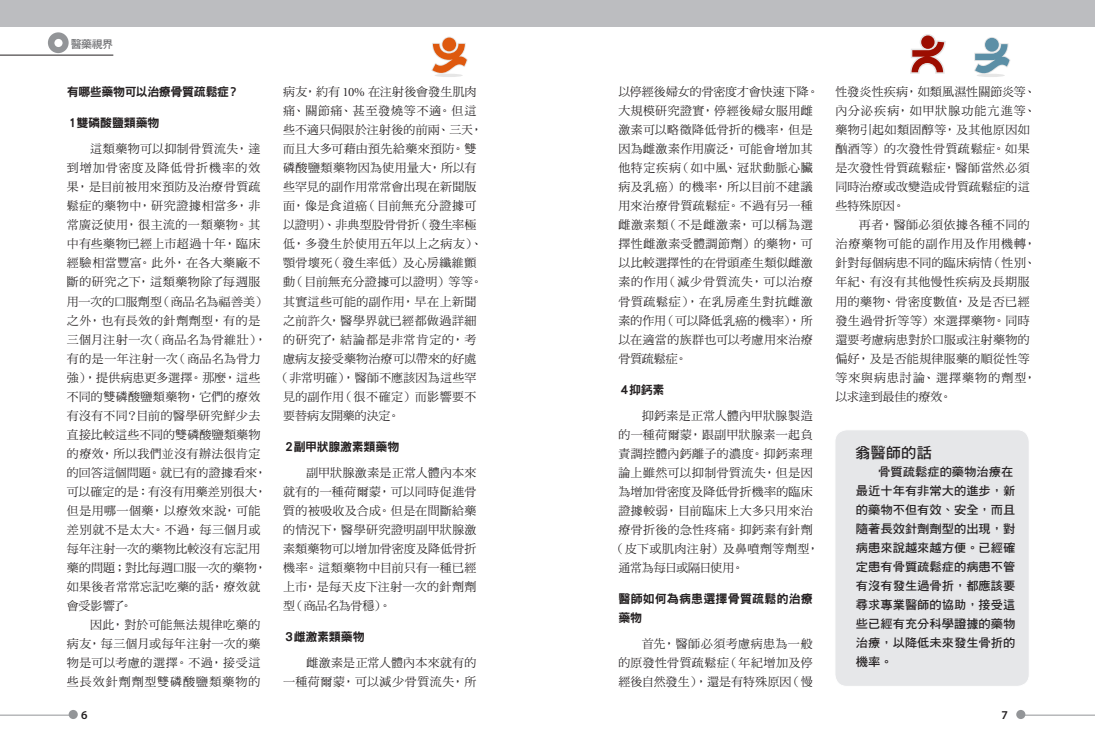
<style>
.page{position:relative;width:1095px;height:755px;background:#fff}
.page>*{position:absolute;margin:0;border:0;box-sizing:border-box;transform-origin:0 0}
.t1{font:15px "DF Hei Std W7";color:#231f20}
._5-3_內文縮1字{font:12px/19px "DF Ming Std W5";letter-spacing:.025em;color:#231f20}
.t2{font:12px/19px "DF Hei Std W7";color:#231f20}
.小標{font:12px "DF Hei Std W9";letter-spacing:-.02em;color:#231f20}
.小標-2{font:12px/19px "DF Hei Std W9";letter-spacing:.015em;color:#231f20}
._5-3_內文縮1字-2{font:12px "DF Ming Std W5";color:#231f20}
._5-3_內文縮1字-3{font:12px "DF Ming Std W5";letter-spacing:-.005em;color:#231f20}
._5-3_內文縮1字-4{font:12px "DF Ming Std W5";letter-spacing:.065em;color:#231f20}
._5-3_內文縮1字-5{font:12px "DF Ming Std W5";letter-spacing:.045em;color:#231f20}
._5-3_內文縮1字-6{font:12px "DF Ming Std W5";letter-spacing:.07em;color:#231f20}
._5-3_內文縮1字-7{font:12px "DF Ming Std W5";letter-spacing:-.025em;color:#231f20}
._5-3_內文縮1字-8{font:12px "DF Ming Std W5";letter-spacing:-.01em;color:#231f20}
.t3{font:600 12px "Myriad Pro";color:#231f20}
.t4{font:11px "DF Hei Std W7";color:#6c6d70}
.s1{font-family:"Adobe Garamond Pro";font-size:12.6px}
</style>
<div class="page">
<div style="left:69px;top:709px;width:9px;height:9px;background:#939598;border-radius:50%"></div>
<svg style="left:1015px;top:709px;width:10px;height:9px"></svg>
<hr style="left:0;top:714px;width:75px;height:1px;background:#939598">
<hr style="left:1016px;top:714px;width:78px;height:1px;background:#939598">
<div style="left:0;top:0;width:1094px;height:26px;background:#bcbdc0"></div>
<div style="left:48px;top:32px;width:21px;height:21px;background:#939598;border-radius:50%"></div>
<div style="left:54px;top:39px;width:9px;height:8px;background:#fff;border-radius:50%"></div>
<hr style="left:0;top:55px;width:113px;height:1px;background:#231f20">
<div style="left:834px;top:429px;width:194px;height:256px;background:#e6e7e9;border-radius:12px"></div>
<div style="left:834px;top:429px;width:195px;height:257px;border:1px solid #fff;border-radius:12px"></div>
<svg style="left:431px;top:37px;width:36px;height:40px"></svg>
<div style="left:442px;top:38px;width:14px;height:13px;background:#de590f;border-radius:50%"></div>
<svg style="left:974px;top:37px;width:36px;height:40px"></svg>
<svg style="left:910px;top:34px;width:35px;height:40px"></svg>
<p class="t4" style="left:71px;top:38px;width:44px">醫藥視界</p>
<p class="小標" style="left:67px;top:85px;width:174px">有哪些藥物可以治療骨質疏鬆症？</p>
<p class="小標" style="left:67px;top:116px;width:94px">１雙磷酸鹽類藥物</p>
<p class="_5-3_內文縮1字" style="left:67px;top:139px;width:201px;text-indent:23px">這類藥物可以抑制骨質流失，達到增加骨密度及降低骨折機率的效果，是目前被用來預防及治療骨質疏鬆症的藥物中，研究證據相當多，非常廣泛使用，很主流的一類藥物。其中有些藥物已經上市超過十年，臨床經驗相當豐富。此外，在各大藥廠不斷的研究之下，這類藥物除了每週服用一次的口服劑型（商品名為福善美）之外，也有長效的針劑劑型，有的是三個月注射一次（商品名為骨維壯），有的是一年注射一次（商品名為骨力強），提供病患更多選擇。那麼，這些不同的雙磷酸鹽類藥物，它們的療效有沒有不同？目前的醫學研究鮮少去直接比較這些不同的雙磷酸鹽類藥物的療效，所以我們並沒有辦法很肯定的回答這個問題。就已有的證據看來，可以確定的是：有沒有用藥差別很大，但是用哪一個藥，以療效來說，可能差別就不是太大。不過，每三個月或每年注射一次的藥物比較沒有忘記用藥的問題；對比每週口服一次的藥物，如果後者常常忘記吃藥的話，療效就會受影響了。</p>
<p class="_5-3_內文縮1字" style="left:67px;top:614px;width:195px;text-align:justify;text-indent:23px">因此，對於可能無法規律吃藥的病友，每三個月或每年注射一次的藥物是可以考慮的選擇。不過，接受這些長效針劑劑型雙磷酸鹽類藥物的</p>
<p class="_5-3_內文縮1字" style="left:283px;top:82px;width:195px">病友，約有 <span class="s1">10%</span> 在注射後會發生肌肉</p>
<p class="_5-3_內文縮1字-4" style="left:283px;top:104px;width:195px">痛、關節痛、甚至發燒等不適。但這</p>
<p class="_5-3_內文縮1字-2" style="left:283px;top:123px;width:201px">些不適只侷限於注射後的前兩、三天，</p>
<p class="_5-3_內文縮1字" style="left:283px;top:139px;width:195px">而且大多可藉由預先給藥來預防。雙</p>
<p class="_5-3_內文縮1字" style="left:283px;top:158px;width:195px">磷酸鹽類藥物因為使用量大，所以有</p>
<p class="_5-3_內文縮1字" style="left:283px;top:177px;width:195px">些罕見的副作用常常會出現在新聞版</p>
<p class="_5-3_內文縮1字-5" style="left:283px;top:199px;width:195px">面，像是食道癌（目前無充分證據可</p>
<p class="_5-3_內文縮1字-3" style="left:283px;top:218px;width:195px">以證明）、非典型股骨骨折（發生率極</p>
<p class="_5-3_內文縮1字" style="left:283px;top:234px;width:201px">低，多發生於使用五年以上之病友）、</p>
<p class="_5-3_內文縮1字" style="left:283px;top:253px;width:195px">顎骨壞死（發生率低）及心房纖維顫</p>
<p class="_5-3_內文縮1字" style="left:283px;top:272px;width:201px">動（目前無充分證據可以證明）等等。</p>
<p class="_5-3_內文縮1字" style="left:283px;top:291px;width:195px">其實這些可能的副作用，早在上新聞</p>
<p class="_5-3_內文縮1字" style="left:283px;top:310px;width:195px">之前許久，醫學界就已經都做過詳細</p>
<p class="_5-3_內文縮1字-6" style="left:283px;top:332px;width:195px">的研究了，結論都是非常肯定的，考</p>
<p class="_5-3_內文縮1字" style="left:283px;top:348px;width:195px">慮病友接受藥物治療可以帶來的好處</p>
<p class="_5-3_內文縮1字" style="left:277px;top:367px;width:201px">（非常明確），醫師不應該因為這些罕</p>
<p class="_5-3_內文縮1字" style="left:283px;top:386px;width:195px">見的副作用（很不確定）而影響要不</p>
<p class="_5-3_內文縮1字-8" style="left:283px;top:408px;width:118px">要替病友開藥的決定。</p>
<p class="小標" style="left:283px;top:439px;width:118px">２副甲狀腺激素類藥物</p>
<p class="_5-3_內文縮1字" style="left:283px;top:462px;width:195px;text-align:justify;text-indent:23px">副甲狀腺激素是正常人體內本來就有的一種荷爾蒙，可以同時促進骨質的被吸收及合成。但是在間斷給藥的情況下，醫學研究證明副甲狀腺激素類藥物可以增加骨密度及降低骨折機率。這類藥物中目前只有一種已經上市，是每天皮下注射一次的針劑劑型（商品名為骨穩）。</p>
<p class="小標" style="left:283px;top:629px;width:83px">３雌激素類藥物</p>
<p class="_5-3_內文縮1字" style="left:283px;top:652px;width:195px;text-align:right">雌激素是正常人體內本來就有的<br>一種荷爾蒙，可以減少骨質流失，所</p>
<p class="_5-3_內文縮1字" style="left:618px;top:82px;width:202px">以停經後婦女的骨密度才會快速下降。大規模研究證實，停經後婦女服用雌激素可以略微降低骨折的機率，但是因為雌激素作用廣泛，可能會增加其他特定疾病（如中風、冠狀動脈心臟病及乳癌）的機率，所以目前不建議用來治療骨質疏鬆症。不過有另一種雌激素類（不是雌激素，可以稱為選擇性雌激素受體調節劑）的藥物，可以比較選擇性的在骨頭產生類似雌激素的作用（減少骨質流失，可以治療骨質疏鬆症），在乳房產生對抗雌激素的作用（可以降低乳癌的機率），所以在適當的族群也可以考慮用來治療骨質疏鬆症。</p>
<p class="小標" style="left:618px;top:382px;width:47px">４抑鈣素</p>
<p class="_5-3_內文縮1字" style="left:641px;top:405px;width:172px">抑鈣素是正常人體內甲狀腺製造</p>
<p class="_5-3_內文縮1字" style="left:618px;top:424px;width:196px">的一種荷爾蒙，跟副甲狀腺素一起負</p>
<p class="_5-3_內文縮1字" style="left:618px;top:443px;width:196px">責調控體內鈣離子的濃度。抑鈣素理</p>
<p class="_5-3_內文縮1字" style="left:618px;top:462px;width:196px">論上雖然可以抑制骨質流失，但是因</p>
<p class="_5-3_內文縮1字" style="left:618px;top:481px;width:196px">為增加骨密度及降低骨折機率的臨床</p>
<p class="_5-3_內文縮1字" style="left:618px;top:500px;width:196px">證據較弱，目前臨床上大多只用來治</p>
<p class="_5-3_內文縮1字" style="left:618px;top:519px;width:196px">療骨折後的急性疼痛。抑鈣素有針劑</p>
<p class="_5-3_內文縮1字" style="left:612px;top:538px;width:208px">（皮下或肌肉注射）及鼻噴劑等劑型，</p>
<p class="_5-3_內文縮1字-7" style="left:618px;top:560px;width:127px">通常為每日或隔日使用。</p>
<p class="小標-2" style="left:618px;top:588px;width:196px">醫師如何為病患選擇骨質疏鬆的治療藥物</p>
<p class="_5-3_內文縮1字" style="left:618px;top:633px;width:196px;text-align:justify;text-indent:23px">首先，醫師必須考慮病患為一般的原發性骨質疏鬆症（年紀增加及停經後自然發生），還是有特殊原因（慢</p>
<p class="_5-3_內文縮1字" style="left:835px;top:82px;width:202px">性發炎性疾病，如類風濕性關節炎等、內分泌疾病，如甲狀腺功能亢進等、藥物引起如類固醇等，及其他原因如酗酒等）的次發性骨質疏鬆症。如果是次發性骨質疏鬆症，醫師當然必須同時治療或改變造成骨質疏鬆症的這些特殊原因。</p>
<p class="_5-3_內文縮1字" style="left:835px;top:215px;width:202px;text-indent:23px">再者，醫師必須依據各種不同的治療藥物可能的副作用及作用機轉，針對每個病患不同的臨床病情（性別、年紀、有沒有其他慢性疾病及長期服用的藥物、骨密度數值，及是否已經發生過骨折等等）來選擇藥物。同時還要考慮病患對於口服或注射藥物的偏好，及是否能規律服藥的順從性等等來與病患討論、選擇藥物的劑型，以求達到最佳的療效。</p>
<p class="t1" style="left:855px;top:444px;width:78px">翁醫師的話</p>
<p class="t2" style="left:855px;top:462px;width:161px;text-indent:22px">骨質疏鬆症的藥物治療在最近十年有非常大的進步，新的藥物不但有效、安全，而且隨著長效針劑劑型的出現，對病患來說越來越方便。已經確定患有骨質疏鬆症的病患不管有沒有發生過骨折，都應該要尋求專業醫師的協助，接受這些已經有充分科學證據的藥物治療，以降低未來發生骨折的機率。</p>
<p class="t3" style="left:81px;top:706px;width:8px">6</p>
<p class="t3" style="left:1001px;top:706px;width:8px">7</p>
</div>
